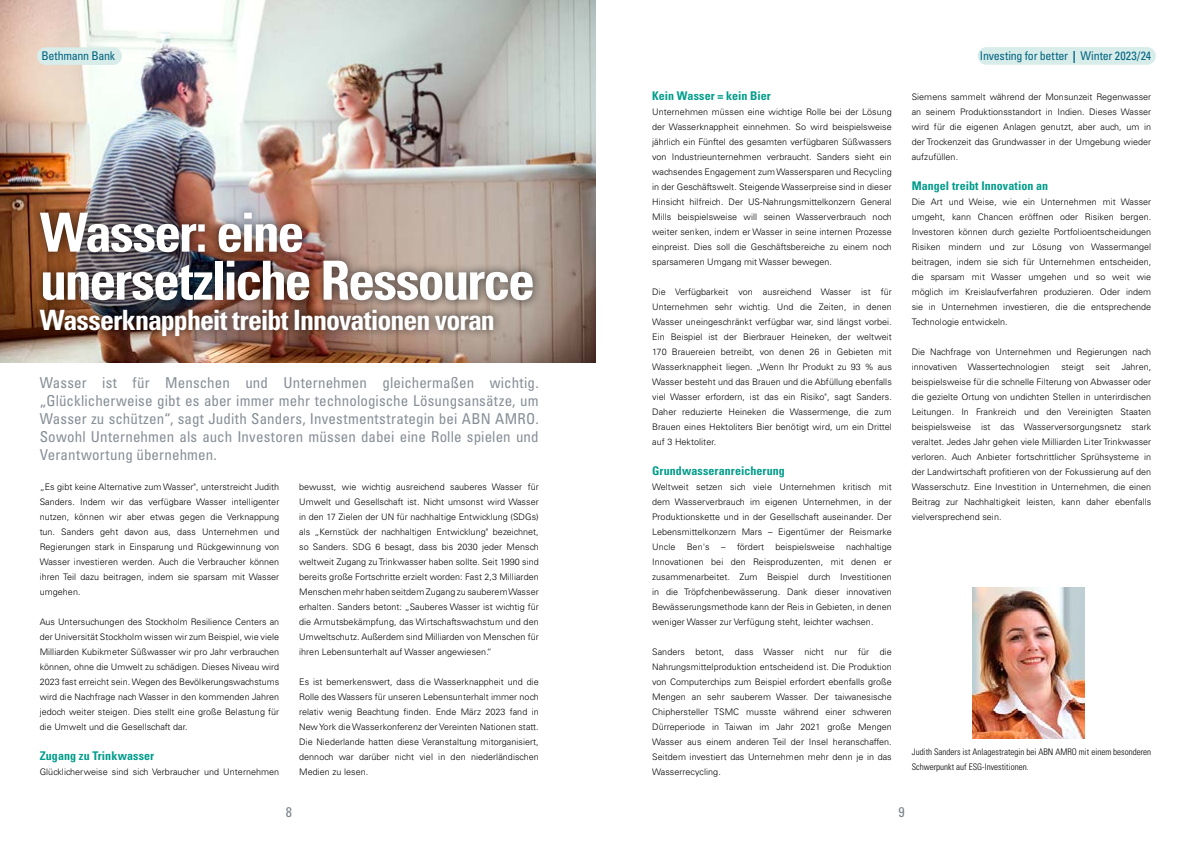
<style>
.page{position:relative;width:1191px;height:842px;background:#fff}
.page>*{position:absolute;margin:0;border:0;box-sizing:border-box;transform-origin:0 0}
.t1{font:700 condensed 54px/48px "Univers LT Std";letter-spacing:-.045em;color:#fff}
.t2{font:700 condensed 28px "Univers LT Std";letter-spacing:-.035em;color:#fff}
.t3{font:condensed 15px/18px "Univers LT Std";letter-spacing:.005em;color:#868e96;text-align:justify}
.t4{font:condensed 14px "Univers LT Std";color:#7a838c}
.t5{font:700 condensed 12px "Univers LT Std";letter-spacing:.005em;color:#009d8b}
.t6{font:condensed 12px "Univers LT Std";letter-spacing:-.02em;color:#006481}
.t7{font:300 9px/15px "Univers LT Std";letter-spacing:.005em;color:#000;text-align:justify}
.t8{font:300 condensed 9px/15px "Univers LT Std";color:#000}
.s1{font-weight:700}
</style>
<div class="page">
<div style="left:977px;top:47px;width:178px;height:18px;background:#d8ece9;border-radius:9px"></div>
<img style="left:0;top:0;width:595px;height:363px">
<img style="left:972px;top:588px;width:112px;height:151px">
<div style="left:30px;top:204px;width:512px;height:141px;background:#000;opacity:.65"></div>
<div style="left:37px;top:47px;width:85px;height:18px;background:#d8ece9;border-radius:9px"></div>
<h3 class="t6" style="left:41px;top:48px;width:75px">Bethmann Bank</h3>
<h3 class="t6" style="left:980px;top:48px;width:173px">Investing for better <span class="s1">|</span> Winter 2023/24</h3>
<h1 class="t1" style="left:40px;top:208px;width:496px">Wasser: eine unersetzliche Ressource</h1>
<h2 class="t2" style="left:40px;top:303px;width:456px">Wasserknappheit treibt Innovationen voran</h2>
<p class="t3" style="left:40px;top:374px;width:500px">Wasser ist für Menschen und Unternehmen gleichermaßen wichtig. „Glücklicherweise gibt es aber immer mehr technologische Lösungsansätze, um Wasser zu schützen“, sagt Judith Sanders, Investmentstrategin bei ABN AMRO.<br>Sowohl Unternehmen als auch Investoren müssen dabei eine Rolle spielen und Verantwortung übernehmen.</p>
<p class="t7" style="left:40px;top:479px;width:241px">„Es gibt keine Alternative zum Wasser", unterstreicht Judith Sanders. Indem wir das verfügbare Wasser intelligenter nutzen, können wir aber etwas gegen die Verknappung tun. Sanders geht davon aus, dass Unternehmen und Regierungen stark in Einsparung und Rückgewinnung von Wasser investieren werden. Auch die Verbraucher können ihren Teil dazu beitragen, indem sie sparsam mit Wasser umgehen.</p>
<p class="t7" style="left:40px;top:614px;width:241px">Aus Untersuchungen des Stockholm Resilience Centers an der Universität Stockholm wissen wir zum Beispiel, wie viele Milliarden Kubikmeter Süßwasser wir pro Jahr verbrauchen können, ohne die Umwelt zu schädigen. Dieses Niveau wird 2023 fast erreicht sein. Wegen des Bevölkerungswachstums wird die Nachfrage nach Wasser in den kommenden Jahren jedoch weiter steigen. Dies stellt eine große Belastung für die Umwelt und die Gesellschaft dar.</p>
<h3 class="t5" style="left:40px;top:748px;width:116px">Zugang zu Trinkwasser</h3>
<p class="t7" style="left:40px;top:764px;width:241px">Glücklicherweise sind sich Verbraucher und Unternehmen</p>
<p class="t7" style="left:299px;top:479px;width:241px">bewusst, wie wichtig ausreichend sauberes Wasser für Umwelt und Gesellschaft ist. Nicht umsonst wird Wasser in den 17 Zielen der UN für nachhaltige Entwicklung (SDGs) als „Kernstück der nachhaltigen Entwicklung" bezeichnet, so Sanders. SDG 6 besagt, dass bis 2030 jeder Mensch weltweit Zugang zu Trinkwasser haben sollte. Seit 1990 sind bereits große Fortschritte erzielt worden: Fast 2,3 Milliarden Menschen mehr haben seitdem Zugang zu sauberem Wasser erhalten. Sanders betont: „Sauberes Wasser ist wichtig für die Armutsbekämpfung, das Wirtschaftswachstum und den Umweltschutz. Außerdem sind Milliarden von Menschen für ihren Lebensunterhalt auf Wasser angewiesen.“</p>
<p class="t7" style="left:299px;top:674px;width:241px">Es ist bemerkenswert, dass die Wasserknappheit und die Rolle des Wassers für unseren Lebensunterhalt immer noch relativ wenig Beachtung finden. Ende März 2023 fand in New York die Wasserkonferenz der Vereinten Nationen statt.<br>Die Niederlande hatten diese Veranstaltung mitorganisiert, dennoch war darüber nicht viel in den niederländischen Medien zu lesen.</p>
<h3 class="t5" style="left:652px;top:88px;width:120px">Kein Wasser = kein Bier</h3>
<p class="t7" style="left:652px;top:104px;width:241px">Unternehmen müssen eine wichtige Rolle bei der Lösung der Wasserknappheit einnehmen. So wird beispielsweise jährlich ein Fünftel des gesamten verfügbaren Süßwassers von Industrieunternehmen verbraucht. Sanders sieht ein wachsendes Engagement zum Wassersparen und Recycling in der Geschäftswelt. Steigende Wasserpreise sind in dieser Hinsicht hilfreich. Der US-Nahrungsmittelkonzern General Mills beispielsweise will seinen Wasserverbrauch noch weiter senken, indem er Wasser in seine internen Prozesse einpreist. Dies soll die Geschäftsbereiche zu einem noch sparsameren Umgang mit Wasser bewegen.</p>
<p class="t7" style="left:652px;top:284px;width:241px">Die Verfügbarkeit von ausreichend Wasser ist für Unternehmen sehr wichtig. Und die Zeiten, in denen Wasser uneingeschränkt verfügbar war, sind längst vorbei.<br>Ein Beispiel ist der Bierbrauer Heineken, der weltweit 170 Brauereien betreibt, von denen 26 in Gebieten mit Wasserknappheit liegen. „Wenn Ihr Produkt zu 93 % aus Wasser besteht und das Brauen und die Abfüllung ebenfalls viel Wasser erfordern, ist das ein Risiko", sagt Sanders.<br>Daher reduzierte Heineken die Wassermenge, die zum Brauen eines Hektoliters Bier benötigt wird, um ein Drittel auf 3 Hektoliter.</p>
<h3 class="t5" style="left:652px;top:463px;width:134px">Grundwasseranreicherung</h3>
<p class="t7" style="left:652px;top:479px;width:241px">Weltweit setzen sich viele Unternehmen kritisch mit dem Wasserverbrauch im eigenen Unternehmen, in der Produktionskette und in der Gesellschaft auseinander. Der Lebensmittelkonzern Mars – Eigentümer der Reismarke Uncle</p>
<p class="t7" style="left:687px;top:539px;width:25px">Ben's</p>
<p class="t7" style="left:721px;top:539px;width:44px">– fördert</p>
<p class="t7" style="left:775px;top:539px;width:61px">beispielsweise</p>
<p class="t7" style="left:652px;top:539px;width:241px;text-indent:194px">nachhaltige Innovationen bei den Reisproduzenten, mit denen er zusammenarbeitet. Zum Beispiel durch Investitionen in die Tröpfchenbewässerung. Dank dieser innovativen Bewässerungsmethode kann der Reis in Gebieten, in denen weniger Wasser zur Verfügung steht, leichter wachsen.</p>
<p class="t7" style="left:652px;top:644px;width:241px">Sanders betont, dass Wasser nicht nur für die Nahrungsmittelproduktion entscheidend ist. Die Produktion von Computerchips zum Beispiel erfordert ebenfalls große Mengen an sehr sauberem Wasser. Der taiwanesische Chiphersteller TSMC musste während einer schweren Dürreperiode in Taiwan im Jahr 2021 große Mengen Wasser aus einem anderen Teil der Insel heranschaffen.<br>Seitdem investiert das Unternehmen mehr denn je in das Wasserrecycling.</p>
<p class="t7" style="left:911px;top:89px;width:241px">Siemens sammelt während der Monsunzeit Regenwasser an seinem Produktionsstandort in Indien. Dieses Wasser wird für die eigenen Anlagen genutzt, aber auch, um in der Trockenzeit das Grundwasser in der Umgebung wieder aufzufüllen.</p>
<h3 class="t5" style="left:911px;top:178px;width:138px">Mangel treibt Innovation an</h3>
<p class="t7" style="left:911px;top:194px;width:241px">Die Art und Weise, wie ein Unternehmen mit Wasser umgeht, kann Chancen eröffnen oder Risiken bergen.<br>Investoren können durch gezielte Portfolioentscheidungen Risiken mindern und zur Lösung von Wassermangel beitragen, indem sie sich für Unternehmen entscheiden, die sparsam mit Wasser umgehen und so weit wie möglich im Kreislaufverfahren produzieren. Oder indem sie in Unternehmen investieren, die die entsprechende Technologie entwickeln.</p>
<p class="t7" style="left:911px;top:344px;width:241px">Die Nachfrage von Unternehmen und Regierungen nach innovativen Wassertechnologien</p>
<p class="t7" style="left:911px;top:359px;width:241px;text-indent:210px">Jahren, beispielsweise für die schnelle Filterung von Abwasser oder die gezielte Ortung von undichten Stellen in unterirdischen Leitungen. In Frankreich und den Vereinigten Staaten beispielsweise ist das Wasserversorgungsnetz stark veraltet. Jedes Jahr gehen viele Milliarden Liter Trinkwasser verloren. Auch Anbieter fortschrittlicher Sprühsysteme in der Landwirtschaft profitieren von der Fokussierung auf den Wasserschutz. Eine Investition in Unternehmen, die einen Beitrag zur Nachhaltigkeit leisten, kann daher ebenfalls vielversprechend sein.</p>
<p class="t7" style="left:1061px;top:359px;width:24px">steigt</p>
<p class="t7" style="left:1095px;top:359px;width:16px">seit</p>
<p class="t8" style="left:911px;top:744px;width:241px">Judith Sanders ist Anlagestrategin bei ABN AMRO mit einem besonderen<br>Schwerpunkt auf ESG-Investitionen.</p>
<h3 class="t4" style="left:286px;top:803px;width:8px">8</h3>
<h3 class="t4" style="left:898px;top:803px;width:8px">9</h3>
</div>
